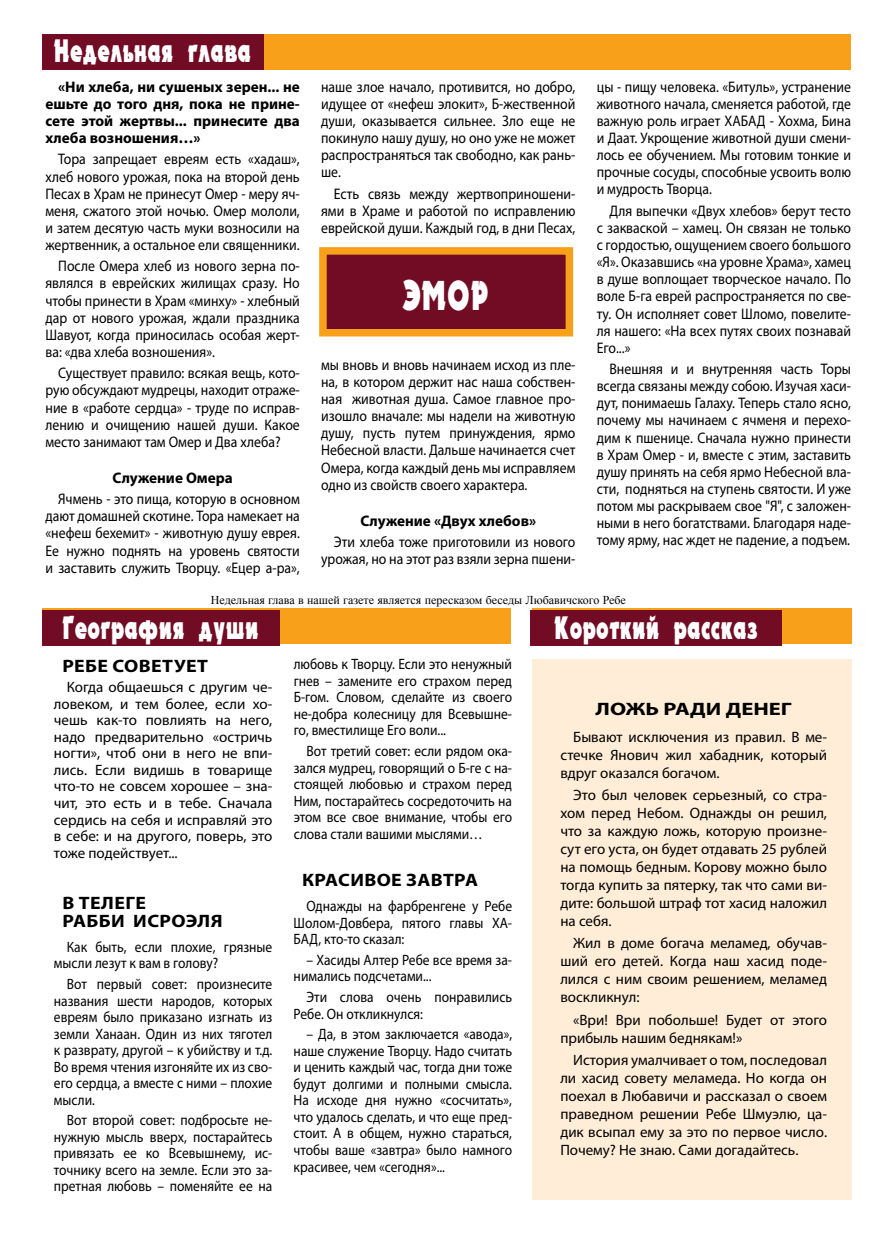
<style>
.page{position:relative;width:881px;height:1234px;background:#fff}
.page>*{position:absolute;margin:0;border:0;box-sizing:border-box;transform-origin:0 0}
.t1{font:40.5px "Electron Plain";color:#fff;scale:.67 1}
.t2{font:31.5px "Electron Plain";color:#fff;scale:.67 1}
.t3{font:700 18px/18px "Myriad Pro";letter-spacing:.02em;color:#000;scale:1.1 1}
.t4{font:700 18px "Myriad Pro";letter-spacing:.02em;color:#000;scale:1.25 1}
.t5{font:15.3px/17.1px "Myriad Pro";color:#000;text-align:justify;scale:.9 1}
.t6{font:700 15.3px/17.1px "Myriad Pro";color:#000;text-align:justify}
.t7{font:15px/16.5px "Myriad Pro";color:#000;text-align:justify;scale:.9 1}
.t8{font:15px/18px "Myriad Pro";color:#000;text-align:justify}
.t9{font:12px "Times New Roman";color:#000}
</style>
<div class="page">
<div style="left:531px;top:659px;width:319px;height:540px;background:#ffedd7"></div>
<div style="left:43px;top:34px;width:807px;height:35px;background:#f9a01b"></div>
<div style="left:43px;top:34px;width:220px;height:35px;background:#720c25"></div>
<div style="left:323px;top:251px;width:246px;height:82px;background:#720c25"></div>
<div style="left:319px;top:247px;width:254px;height:89px;border:8px solid #f9a01b"></div>
<div style="left:531px;top:608px;width:319px;height:35px;background:#f9a01b"></div>
<div style="left:530px;top:609px;width:251px;height:36px;background:#720c25"></div>
<div style="left:43px;top:608px;width:467px;height:35px;background:#f9a01b"></div>
<div style="left:43px;top:609px;width:237px;height:36px;background:#720c25"></div>
<h2 class="t2" style="left:54px;top:30px;width:296px">Недельная глава</h2>
<p class="t6" style="left:45px;top:77px;width:256px;text-indent:13px">«Ни хлеба, ни сушеных зерен... не ешьте до того дня, пока не прине&shy;сете этой жертвы... принесите два хлеба возношения…»</p>
<p class="t5" style="left:45px;top:150px;width:284px;text-indent:13px">Тора запрещает евреям есть «хадаш», хлеб нового урожая, пока на второй день Песах в Храм не принесут Омер - меру яч&shy;меня, сжатого этой ночью. Омер мололи, и затем десятую часть муки возносили на жертвенник, а остальное ели священники.</p>
<p class="t5" style="left:45px;top:257px;width:284px;text-indent:13px">После Омера хлеб из нового зерна по&shy;являлся в еврейских жилищах сразу. Но чтобы принести в Храм «минху» - хлебный дар от нового урожая, ждали праздника Шавуот, когда приносилась особая жерт&shy;ва: «два хлеба возношения».</p>
<p class="t5" style="left:45px;top:364px;width:284px;text-indent:13px">Существует правило: всякая вещь, кото&shy;рую обсуждают мудрецы, находит отраже&shy;ние в «работе сердца» - труде по исправ&shy;лению и очищению нашей души. Какое место занимают там Омер и Два хлеба?</p>
<p class="t6" style="left:112px;top:468px;width:122px">Служение Омера</p>
<p class="t5" style="left:45px;top:490px;width:284px;text-indent:13px">Ячмень - это пища, которую в основном дают домашней скотине. Тора намекает на «нефеш бехемит» - животную душу еврея.<br>Ее нужно поднять на уровень святости и заставить служить Творцу. «Ецер а-ра»,</p>
<p class="t5" style="left:321px;top:78px;width:284px">наше злое начало, противится, но добро, идущее от «нефеш элокит», Б-жественной души, оказывается сильнее. Зло еще не покинуло нашу душу, но оно уже не может распространяться так свободно, как рань&shy;ше.</p>
<p class="t5" style="left:321px;top:185px;width:284px;text-indent:13px">Есть связь между жертвоприношени&shy;ями в Храме и работой по исправлению еврейской души. Каждый год, в дни Песах,</p>
<h1 class="t1" style="left:402px;top:269px;width:131px">ЭМОР</h1>
<p class="t5" style="left:321px;top:356px;width:284px">мы вновь и вновь начинаем исход из пле&shy;на, в котором держит нас наша собствен&shy;ная животная душа. Самое главное про&shy;изошло вначале: мы надели на животную душу, пусть путем принуждения, ярмо Небесной власти. Дальше начинается счет Омера, когда каждый день мы исправляем одно из свойств своего характера.</p>
<p class="t6" style="left:360px;top:511px;width:177px">Служение «Двух хлебов»</p>
<p class="t5" style="left:321px;top:533px;width:284px;text-align:right">Эти хлеба тоже приготовили из нового урожая, но на этот раз взяли зерна пшени-</p>
<p class="t5" style="left:596px;top:78px;width:284px">цы - пищу человека. «Битуль», устранение животного начала, сменяется работой, где важную роль играет ХАБАД - Хохма, Бина и Даат. Укрощение животной души смени&shy;лось ее обучением. Мы готовим тонкие и прочные сосуды, способные усвоить волю и мудрость Творца.</p>
<p class="t5" style="left:596px;top:202px;width:284px;text-indent:13px">Для выпечки «Двух хлебов» берут тесто с закваской – хамец. Он связан не только с гордостью, ощущением своего большого «Я». Оказавшись «на уровне Храма», хамец в душе воплощает творческое начало. По воле Б-га еврей распространяется по све&shy;ту. Он исполняет совет Шломо, повелите&shy;ля нашего: «На всех путях своих познавай Его...»</p>
<p class="t5" style="left:596px;top:360px;width:284px;text-indent:13px">Внешняя и и внутренняя часть Торы всегда связаны между собою. Изучая хаси&shy;дут, понимаешь Галаху. Теперь стало ясно, почему мы начинаем с ячменя и перехо&shy;дим к пшенице. Сначала нужно принести в Храм Омер - и, вместе с этим, заставить душу принять на себя ярмо Небесной вла&shy;сти, подняться на ступень святости. И уже потом мы раскрываем свое "Я", с заложен&shy;ными в него богатствами. Благодаря наде&shy;тому ярму, нас ждет не падение, а подъем.</p>
<p class="t9" style="left:211px;top:592px;width:416px">Недельная глава в нашей газете является пересказом беседы Любавичского Ребе</p>
<h2 class="t2" style="left:63px;top:607px;width:295px">География души</h2>
<p class="t3" style="left:62px;top:655px;width:134px">ребе советует</p>
<p class="t8" style="left:54px;top:678px;width:220px;line-height:16.5px;text-indent:13px">Когда общаешься с другим че&shy;ловеком, и тем более, если хо&shy;чешь как-то повлиять на него, надо предварительно «остричь ногти», чтоб они в него не впи&shy;лись. Если видишь в товарище что-то не совсем хорошее – зна&shy;чит, это есть и в тебе. Сначала сердись на себя и исправляй это в себе: и на другого, поверь, это тоже подействует...</p>
<p class="t3" style="left:62px;top:892px;width:146px">в телеге<br>рабби исроэля</p>
<p class="t7" style="left:54px;top:938px;width:244px;text-indent:13px">Как быть, если плохие, грязные мысли лезут к вам в голову?</p>
<p class="t7" style="left:54px;top:975px;width:244px;text-indent:13px">Вот первый совет: произнесите названия шести народов, которых евреям было приказано изгнать из земли Ханаан. Один из них тяготел к разврату, другой – к убийству и т.д.<br>Во время чтения изгоняйте их из сво&shy;его сердца, а вместе с ними – плохие мысли.</p>
<p class="t7" style="left:54px;top:1111px;width:244px;text-indent:13px">Вот второй совет: подбросьте не&shy;нужную мысль вверх, постарайтесь привязать ее ко Всевышнему, ис&shy;точнику всего на земле. Если это за&shy;претная любовь – поменяйте ее на</p>
<p class="t7" style="left:293px;top:655px;width:244px">любовь к Творцу. Если это ненужный гнев – замените его страхом перед Б-гом. Словом, сделайте из своего не-добра колесницу для Всевышне&shy;го, вместилище Его воли...</p>
<p class="t7" style="left:293px;top:742px;width:244px;text-indent:13px">Вот третий совет: если рядом ока&shy;зался мудрец, говорящий о Б-ге с на&shy;стоящей любовью и страхом перед Ним, постарайтесь сосредоточить на этом все свое внимание, чтобы его слова стали вашими мыслями…</p>
<p class="t3" style="left:302px;top:870px;width:161px">красивое завтра</p>
<p class="t7" style="left:293px;top:897px;width:244px;text-indent:13px">Однажды на фарбренгене у Ребе Шолом-Довбера, пятого главы ХА-БАД, кто-то сказал:</p>
<p class="t7" style="left:293px;top:951px;width:244px;text-indent:13px">– Хасиды Алтер Ребе все время за&shy;нимались подсчетами...</p>
<p class="t7" style="left:293px;top:988px;width:244px;text-indent:13px">Эти слова очень понравились<br>Ребе. Он откликнулся:</p>
<p class="t7" style="left:293px;top:1025px;width:244px;text-indent:13px">– Да, в этом заключается «авода», наше служение Творцу. Надо считать и ценить каждый час, тогда дни тоже будут долгими и полными смысла.<br>На исходе дня нужно «сосчитать», что удалось сделать, и что еще пред&shy;стоит. А в общем, нужно стараться, чтобы ваше «завтра» было намного красивее, чем «сегодня»...</p>
<h2 class="t2" style="left:554px;top:607px;width:305px">Короткий рассказ</h2>
<p class="t4" style="left:595px;top:697px;width:14px">ЛОЖЬ</p>
<p class="t4" style="left:663px;top:697px;width:12px">РАДИ</p>
<p class="t4" style="left:725px;top:697px;width:12px">ДЕНЕГ</p>
<p class="t8" style="left:560px;top:727px;width:268px;text-indent:13px">Бывают исключения из правил. В ме&shy;стечке Янович жил хабадник, который вдруг оказался богачом.</p>
<p class="t8" style="left:560px;top:785px;width:268px;text-indent:13px">Это был человек серьезный, со стра&shy;хом перед Небом. Однажды он решил, что за каждую ложь, которую произне&shy;сут его уста, он будет отдавать 25 рублей на помощь бедным. Корову можно было тогда купить за пятерку, так что сами ви&shy;дите: большой штраф тот хасид наложил на себя.</p>
<p class="t8" style="left:560px;top:933px;width:268px;text-indent:13px">Жил в доме богача меламед, обучав&shy;ший его детей. Когда наш хасид поде&shy;лился с ним своим решением, меламед воскликнул:</p>
<p class="t8" style="left:560px;top:1010px;width:268px;text-indent:13px">«Ври! Ври побольше! Будет от этого прибыль нашим беднякам!»</p>
<p class="t8" style="left:560px;top:1050px;width:268px;text-indent:13px">История умалчивает о том, последовал ли хасид совету меламеда. Но когда он поехал в Любавичи и рассказал о своем праведном решении Ребе Шмуэлю, ца&shy;дик всыпал ему за это по первое число.<br>Почему? Не знаю. Сами догадайтесь.</p>
</div>
